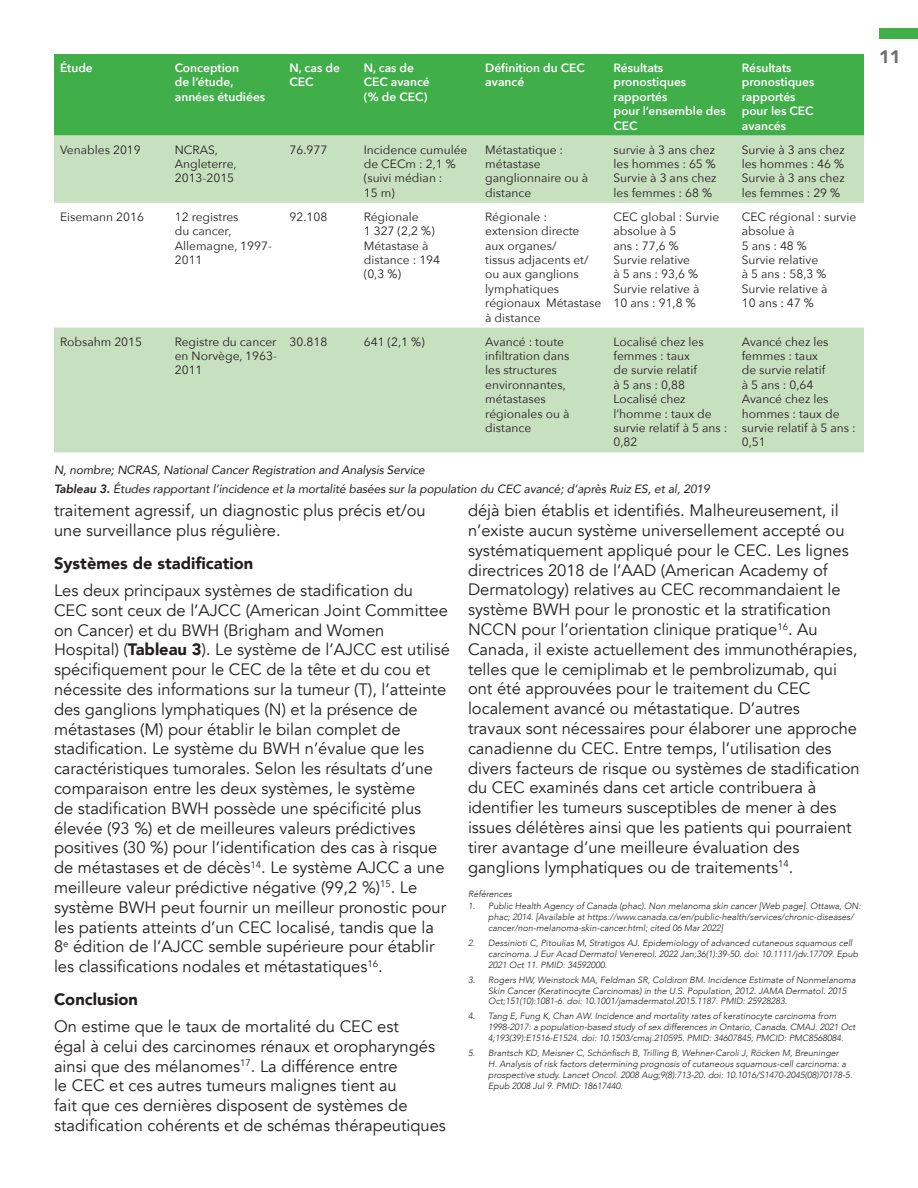
<style>
.page{position:relative;width:918px;height:1188px;background:#fff}
.page>*{position:absolute;margin:0;border:0;box-sizing:border-box;transform-origin:0 0}
.t1{font:900 18px "Avenir";color:#6c6d70}
.t2{font:16.5px/19.8px "Avenir";color:#231f20}
.t3{font:900 16.5px "Avenir";color:#231f20}
.t4{font:12px/14.4px "Avenir Next";color:#231f20}
.t5{font:600 12px/14.4px "Avenir Next";color:#fff}
.t6{font:italic 12px/19.5px "Avenir";letter-spacing:-.01em;color:#231f20}
.t7{font:italic 300 9px/10.8px "Avenir";color:#231f20}
.s1{font-weight:800}
.s2{font-weight:900}
</style>
<div class="page">
<div style="left:879px;top:28px;width:39px;height:11px;background:#40ae49"></div>
<div style="left:54px;top:54px;width:810px;height:82px;background:#40ae49"></div>
<svg style="left:54px;top:136px;width:810px;height:316px;fill:#c7e0bf"></svg>
<p class="t5" style="left:60px;top:60px;width:34px">Étude</p>
<p class="t5" style="left:175px;top:60px;width:92px">Conception<br>de l’étude, années étudiées</p>
<p class="t5" style="left:290px;top:60px;width:52px">N, cas de<br>CEC</p>
<p class="t5" style="left:364px;top:60px;width:68px">N, cas de<br>CEC avancé (% de CEC)</p>
<p class="t5" style="left:485px;top:60px;width:101px">Définition du CEC avancé</p>
<p class="t5" style="left:614px;top:60px;width:114px">Résultats pronostiques rapportés<br>pour l’ensemble des<br>CEC</p>
<p class="t5" style="left:742px;top:60px;width:74px">Résultats pronostiques rapportés pour les CEC avancés</p>
<p class="t4" style="left:60px;top:142px;width:82px">Venables 2019</p>
<p class="t4" style="left:175px;top:142px;width:63px">NCRAS,<br>Angleterre,<br>2013-2015</p>
<p class="t4" style="left:290px;top:142px;width:39px">76.977</p>
<p class="t4" style="left:364px;top:142px;width:105px">Incidence cumulée de CECm : 2,1 % (suivi médian :<br>15 m)</p>
<p class="t4" style="left:485px;top:142px;width:104px">Métastatique : métastase ganglionnaire ou à distance</p>
<p class="t4" style="left:614px;top:142px;width:105px;text-align:justify">survie à 3 ans chez les hommes : 65 % Survie à 3 ans chez les femmes : 68 %</p>
<p class="t4" style="left:742px;top:142px;width:105px;text-align:justify">Survie à 3 ans chez les hommes : 46 % Survie à 3 ans chez les femmes : 29 %</p>
<p class="t4" style="left:60px;top:209px;width:86px">Eisemann 2016</p>
<p class="t4" style="left:175px;top:209px;width:99px">12 registres<br>du cancer,<br>Allemagne, 1997-<br>2011</p>
<p class="t4" style="left:290px;top:209px;width:39px">92.108</p>
<p class="t4" style="left:364px;top:209px;width:78px">Régionale<br>1 327 (2,2 %)<br>Métastase à distance : 194 (0,3 %)</p>
<p class="t4" style="left:485px;top:209px;width:118px">Régionale : extension directe aux organes/<br>tissus adjacents et/ ou aux ganglions lymphatiques régionaux Métastase à distance</p>
<p class="t4" style="left:614px;top:209px;width:107px">CEC global : Survie absolue à 5<br>ans : 77,6 %<br>Survie relative<br>à 5 ans : 93,6 %<br>Survie relative à<br>10 ans : 91,8 %</p>
<p class="t4" style="left:742px;top:209px;width:116px">CEC régional : survie absolue à<br>5 ans : 48 %<br>Survie relative<br>à 5 ans : 58,3 %<br>Survie relative à<br>10 ans : 47 %</p>
<p class="t4" style="left:60px;top:334px;width:84px">Robsahm 2015</p>
<p class="t4" style="left:175px;top:334px;width:104px;text-align:justify">Registre du cancer en Norvège, 1963- 2011</p>
<p class="t4" style="left:290px;top:334px;width:39px">30.818</p>
<p class="t4" style="left:364px;top:334px;width:63px">641 (2,1 %)</p>
<p class="t4" style="left:485px;top:334px;width:86px">Avancé : toute infiltration dans les structures environnantes, métastases régionales ou à distance</p>
<p class="t4" style="left:614px;top:334px;width:115px">Localisé chez les femmes : taux<br>de survie relatif<br>à 5 ans : 0,88<br>Localisé chez l’homme : taux de survie relatif à 5 ans :<br>0,82</p>
<p class="t4" style="left:742px;top:334px;width:115px">Avancé chez les femmes : taux<br>de survie relatif<br>à 5 ans : 0,64<br>Avancé chez les hommes : taux de survie relatif à 5 ans :<br>0,51</p>
<p class="t6" style="left:54px;top:460px;width:657px">N, nombre; NCRAS, National Cancer Registration and Analysis Service<br><span class="s1">Tableau 3.</span> Études rapportant l’incidence et la mortalité basées sur la population du CEC avancé; d’après Ruiz ES, et al, 2019</p>
<p class="t2" style="left:54px;top:501px;width:373px">traitement agressif, un diagnostic plus précis et/ou une surveillance plus régulière.</p>
<p class="t3" style="left:54px;top:549px;width:201px">Systèmes de stadification</p>
<p class="t2" style="left:54px;top:581px;width:397px">Les deux principaux systèmes de stadification du CEC sont ceux de l’AJCC (American Joint Committee on Cancer) et du BWH (Brigham and Women Hospital) (<span class="s2">Tableau 3</span>). Le système de l’AJCC est utilisé spécifiquement pour le CEC de la tête et du cou et nécessite des informations sur la tumeur (T), l’atteinte des ganglions lymphatiques (N) et la présence de métastases (M) pour établir le bilan complet de stadification. Le système du BWH n’évalue que les caractéristiques tumorales. Selon les résultats d’une comparaison entre les deux systèmes, le système<br>de stadification BWH possède une spécificité plus élevée (93 %) et de meilleures valeurs prédictives positives (30 %) pour l’identification des cas à risque de métastases et de décès<sup>14</sup>. Le système AJCC a une meilleure valeur prédictive négative (99,2 %)<sup>15</sup>. Le système BWH peut fournir un meilleur pronostic pour les patients atteints d’un CEC localisé, tandis que la 8<sup>e</sup> édition de l’AJCC semble supérieure pour établir les classifications nodales et métastatiques<sup>16</sup>.</p>
<p class="t3" style="left:54px;top:986px;width:86px">Conclusion</p>
<p class="t2" style="left:54px;top:1017px;width:394px">On estime que le taux de mortalité du CEC est<br>égal à celui des carcinomes rénaux et oropharyngés ainsi que des mélanomes<sup>17</sup>. La différence entre<br>le CEC et ces autres tumeurs malignes tient au<br>fait que ces dernières disposent de systèmes de stadification cohérents et de schémas thérapeutiques</p>
<p class="t2" style="left:468px;top:501px;width:393px">déjà bien établis et identifiés. Malheureusement, il n’existe aucun système universellement accepté ou systématiquement appliqué pour le CEC. Les lignes directrices 2018 de l’AAD (American Academy of Dermatology) relatives au CEC recommandaient le système BWH pour le pronostic et la stratification NCCN pour l’orientation clinique pratique<sup>16</sup>. Au Canada, il existe actuellement des immunothérapies, telles que le cemiplimab et le pembrolizumab, qui ont été approuvées pour le traitement du CEC localement avancé ou métastatique. D’autres<br>travaux sont nécessaires pour élaborer une approche canadienne du CEC. Entre temps, l’utilisation des divers facteurs de risque ou systèmes de stadification du CEC examinés dans cet article contribuera à identifier les tumeurs susceptibles de mener à des issues délétères ainsi que les patients qui pourraient tirer avantage d’une meilleure évaluation des ganglions lymphatiques ou de traitements<sup>14</sup>.</p>
<p class="t7" style="left:468px;top:888px;width:46px">Références</p>
<p class="t7" style="left:488px;top:901px;width:374px;text-indent:-20px">1. Public Health Agency of Canada (phac). Non melanoma skin cancer [Web page]. Ottawa, ON: phac; 2014. [Available at https://www.canada.ca/en/public-health/services/chronic-diseases/ cancer/non-melanoma-skin-cancer.html; cited 06 Mar 2022]</p>
<p class="t7" style="left:488px;top:938px;width:372px;text-indent:-20px">2. Dessinioti C, Pitoulias M, Stratigos AJ. Epidemiology of advanced cutaneous squamous cell carcinoma. J Eur Acad Dermatol Venereol. 2022 Jan;36(1):39-50. doi: 10.1111/jdv.17709. Epub<br>2021 Oct 11. PMID: 34592000.</p>
<p class="t7" style="left:488px;top:974px;width:369px;text-indent:-20px">3. Rogers HW, Weinstock MA, Feldman SR, Coldiron BM. Incidence Estimate of Nonmelanoma<br>Skin Cancer (Keratinocyte Carcinomas) in the U.S. Population, 2012. JAMA Dermatol. 2015<br>Oct;151(10):1081-6. doi: 10.1001/jamadermatol.2015.1187. PMID: 25928283.</p>
<p class="t7" style="left:488px;top:1011px;width:369px;text-indent:-20px">4. Tang E, Fung K, Chan AW. Incidence and mortality rates of keratinocyte carcinoma from<br>1998-2017: a population-based study of sex differences in Ontario, Canada. CMAJ. 2021 Oct<br>4;193(39):E1516-E1524. doi: 10.1503/cmaj.210595. PMID: 34607845; PMCID: PMC8568084.</p>
<p class="t7" style="left:488px;top:1048px;width:366px;text-indent:-20px">5. Brantsch KD, Meisner C, Schönfisch B, Trilling B, Wehner-Caroli J, Röcken M, Breuninger<br>H. Analysis of risk factors determining prognosis of cutaneous squamous-cell carcinoma: a prospective study. Lancet Oncol. 2008 Aug;9(8):713-20. doi: 10.1016/S1470-2045(08)70178-5.<br>Epub 2008 Jul 9. PMID: 18617440.</p>
<p class="t1" style="left:879px;top:42px;width:23px">11</p>
</div>
